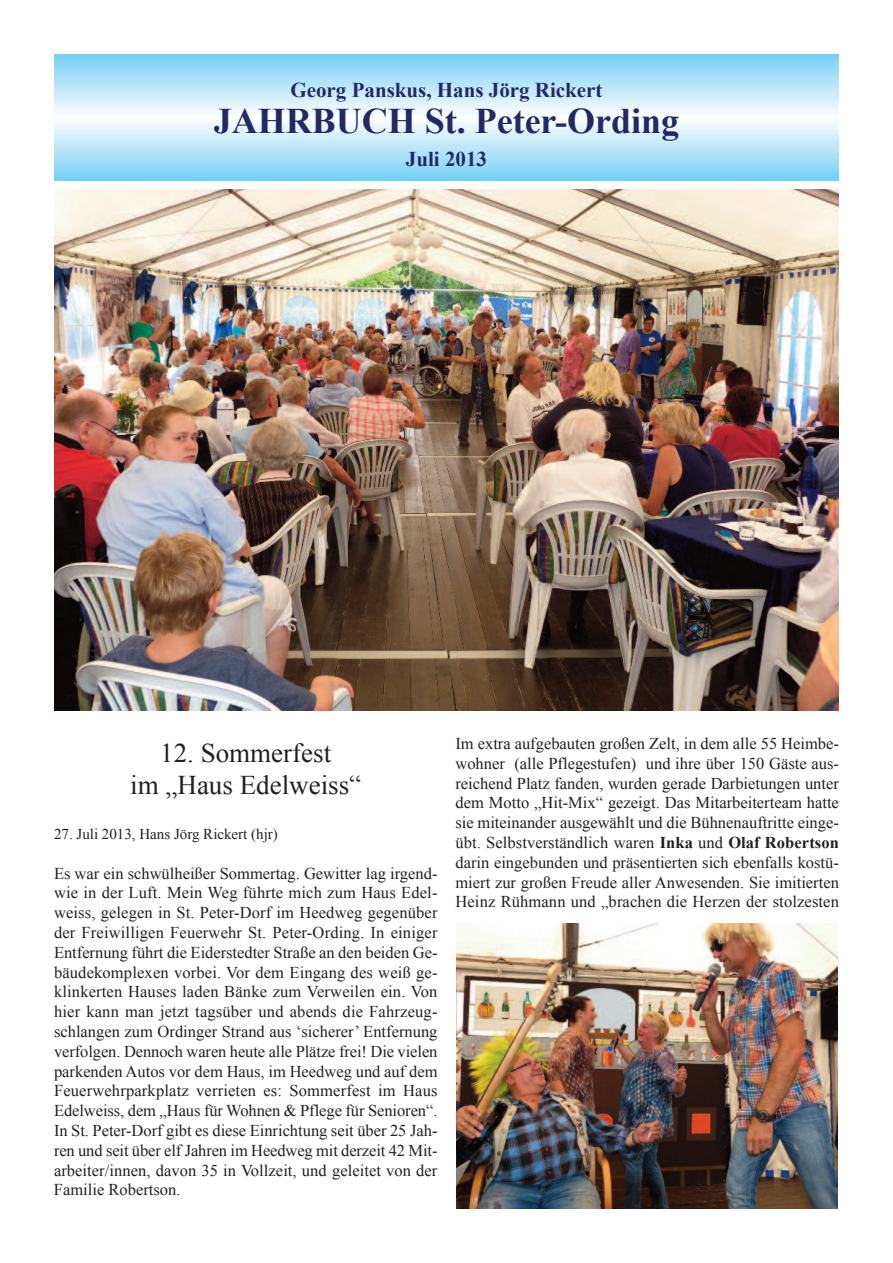
<style>
.page{position:relative;width:893px;height:1263px;background:#fff}
.page>*{position:absolute;margin:0;border:0;box-sizing:border-box;transform-origin:0 0}
.t1{font:700 36px "Times New Roman";color:#232965}
.t2{font:27px/32.4px "Times New Roman";color:#231f20;text-align:center}
.t3{font:700 21px "Times New Roman";color:#232965}
.t4{font:16.5px/19.8px "Times New Roman";letter-spacing:.005em;color:#231f20;text-align:justify}
.t5{font:15px "Times New Roman";color:#231f20}
.s1{font-weight:700}
</style>
<div class="page">
<svg style="left:54px;top:54px;width:785px;height:127px;background:#b9e6f9"></svg>
<img style="left:54px;top:189px;width:785px;height:521px">
<img style="left:457px;top:923px;width:381px;height:286px">
<p class="t3" style="left:290px;top:79px;width:314px">Georg Panskus, Hans Jörg Rickert</p>
<h1 class="t1" style="left:214px;top:101px;width:467px">JAHRBUCH St. Peter-Ording</h1>
<p class="t3" style="left:406px;top:147px;width:83px">Juli 2013</p>
<h2 class="t2" style="left:130px;top:736px;width:232px">12. Sommerfest<br>im „Haus Edelweiss“</h2>
<p class="t5" style="left:54px;top:825px;width:225px">27. Juli 2013, Hans Jörg Rickert (hjr)</p>
<p class="t4" style="left:54px;top:863px;width:385px">Es war ein schwülheißer Sommertag. Gewitter lag irgend&shy;wie in der Luft. Mein Weg führte mich zum Haus Edel&shy;weiss, gelegen in St. Peter-Dorf im Heedweg gegenüber der Freiwilligen Feuerwehr St. Peter-Ording. In einiger Entfernung führt die Eiderstedter Straße an den beiden Ge&shy;bäudekomplexen vorbei. Vor dem Eingang des weiß ge&shy;klinkerten Hauses laden Bänke zum Verweilen ein. Von hier kann man jetzt tagsüber und abends die Fahrzeug&shy;schlangen zum Ordinger Strand aus ‘sicherer’ Entfernung verfolgen. Dennoch waren heute alle Plätze frei! Die vielen parkenden Autos vor dem Haus, im Heedweg und auf dem Feuerwehrparkplatz verrieten es: Sommerfest im Haus Edelweiss, dem „Haus für Wohnen &amp; Pflege für Senioren“.<br>In St. Peter-Dorf gibt es diese Einrichtung seit über 25 Jah&shy;ren und seit über elf Jahren im Heedweg mit derzeit 42 Mit&shy;arbeiter/innen, davon 35 in Vollzeit, und geleitet von der Familie Robertson.</p>
<p class="t4" style="left:455px;top:733px;width:385px">Im extra aufgebauten großen Zelt, in dem alle 55 Heimbe&shy;wohner (alle Pflegestufen) und ihre über 150 Gäste aus&shy;reichend Platz fanden, wurden gerade Darbietungen unter dem Motto „Hit-Mix“ gezeigt. Das Mitarbeiterteam hatte sie miteinander ausgewählt und die Bühnenauftritte einge&shy;übt. Selbstverständlich waren <span class="s1">Inka</span> und <span class="s1">Olaf Robertson </span>darin eingebunden und präsentierten sich ebenfalls kostü&shy;miert zur großen Freude aller Anwesenden. Sie imitierten Heinz Rühmann und „brachen die Herzen der stolzesten</p>
</div>
